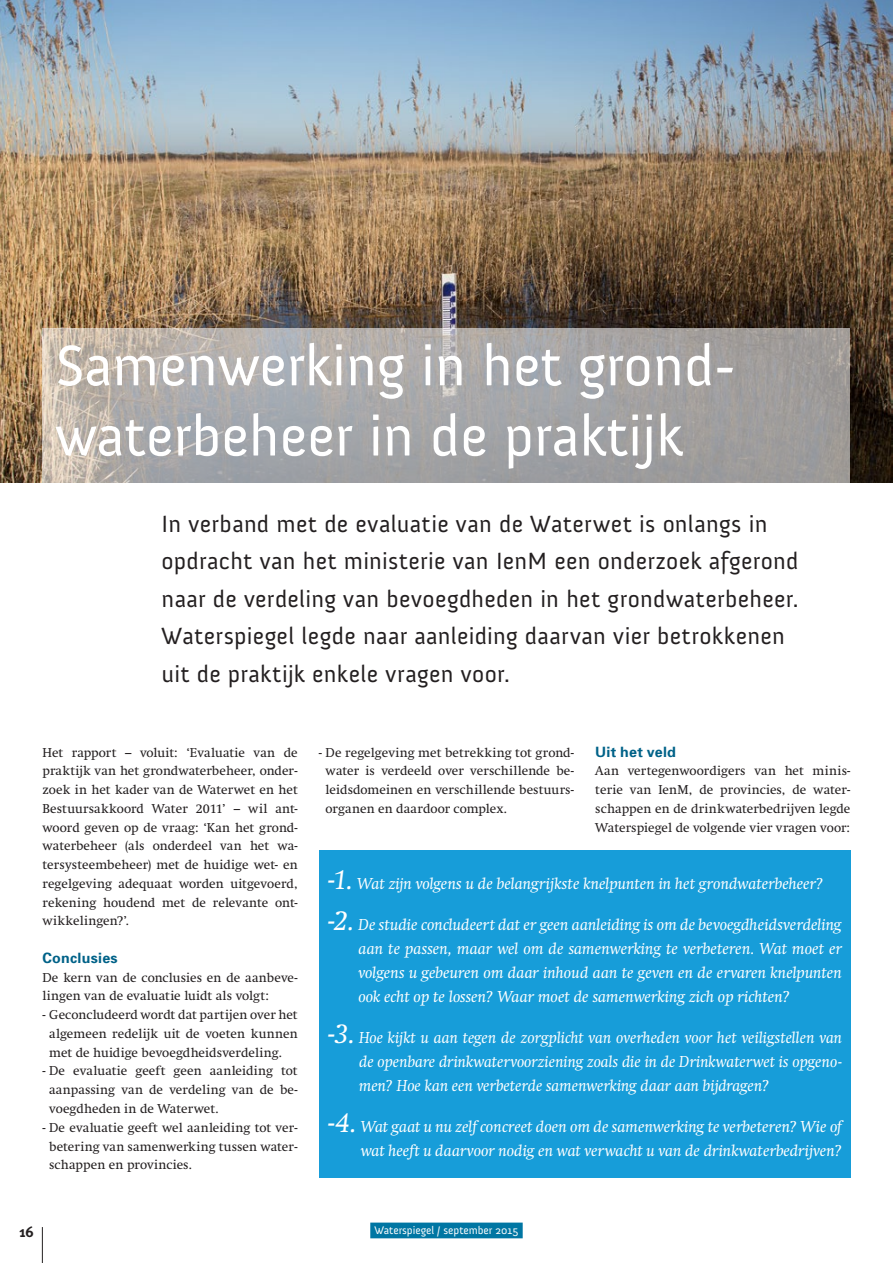
<style>
.page{position:relative;width:893px;height:1263px;background:#fff}
.page>*{position:absolute;margin:0;border:0;box-sizing:border-box;transform-origin:0 0}
.t1{font:58.5px/70.2px "Anivers";color:#fff}
.t2{font:24px/37.5px "Anivers";letter-spacing:.015em;color:#231f20}
.t3{font:italic 15.75px/24px "Swift";letter-spacing:.005em;color:#fff;text-align:justify}
.t4{font:700 15px "Meta Plus";color:#231f20}
.t5{font:700 14.25px "Univers";letter-spacing:.015em;color:#006288}
.t6{font:12.75px/18.8px "Swift";letter-spacing:.005em;color:#231f20;text-align:justify}
.t7{font:11.25px "Anivers";color:#fff}
.s1{font-size:27.75px}
</style>
<div class="page">
<hr style="left:42px;top:1227px;width:1px;height:36px;background:#231f20">
<div style="left:370px;top:1222px;width:153px;height:16px;background:#0076a3"></div>
<img style="left:0;top:0;width:893px;height:483px">
<svg style="left:43px;top:328px;width:807px;height:155px;background:#a8a6a5"></svg>
<div style="left:319px;top:850px;width:531px;height:328px;background:#179dd9"></div>
<h1 class="t1" style="left:55px;top:331px;width:682px">Samenwerking in het grond&shy;waterbeheer in de praktijk</h1>
<p class="t2" style="left:162px;top:505px;width:639px">In verband met de evaluatie van de Waterwet is onlangs in opdracht van het ministerie van IenM een onderzoek afgerond naar de verdeling van bevoegdheden in het grondwaterbeheer.<br>Waterspiegel legde naar aanleiding daarvan vier betrokkenen uit de praktijk enkele vragen voor.</p>
<p class="t6" style="left:43px;top:743px;width:257px">Het rapport – voluit: ‘Evaluatie van de praktijk van het grondwaterbeheer, onder&shy;zoek in het kader van de Waterwet en het Bestuursakkoord Water 2011’ – wil ant&shy;woord geven op de vraag: ‘Kan het grond&shy;waterbeheer (als onderdeel van het wa&shy;tersysteembeheer) met de huidige wet- en regelgeving adequaat worden uitgevoerd, rekening houdend met de relevante ont&shy;wikkelingen?’.</p>
<p class="t5" style="left:43px;top:949px;width:77px">Conclusies</p>
<p class="t6" style="left:43px;top:968px;width:257px">De kern van de conclusies en de aanbeve&shy;lingen van de evaluatie luidt als volgt:</p>
<p class="t6" style="left:49px;top:1005px;width:250px;text-indent:-7px">- Geconcludeerd wordt dat partijen over het algemeen redelijk uit de voeten kunnen met de huidige bevoegdheidsverdeling.</p>
<p class="t6" style="left:49px;top:1062px;width:250px;text-indent:-7px">- De evaluatie geeft geen aanleiding tot aanpassing van de verdeling van de be&shy;voegdheden in de Waterwet.</p>
<p class="t6" style="left:49px;top:1118px;width:250px;text-indent:-7px">- De evaluatie geeft wel aanleiding tot ver&shy;betering van samenwerking tussen water&shy;schappen en provincies.</p>
<p class="t6" style="left:326px;top:743px;width:250px;text-indent:-7px">- De regelgeving met betrekking tot grond&shy;water is verdeeld over verschillende be&shy;leidsdomeinen en verschillende bestuurs&shy;organen en daardoor complex.</p>
<p class="t5" style="left:595px;top:742px;width:82px">Uit het veld</p>
<p class="t6" style="left:595px;top:762px;width:257px">Aan vertegenwoordigers van het minis&shy;terie van IenM, de provincies, de water&shy;schappen en de drinkwaterbedrijven legde Waterspiegel de volgende vier vragen voor:</p>
<p class="t3" style="left:327px;top:871px;width:497px"><span class="s1">-1.</span> Wat zijn volgens u de belangrijkste knelpunten in het grondwaterbeheer?</p>
<p class="t3" style="left:359px;top:912px;width:485px;text-indent:-31px"><span class="s1">-2.</span> De studie concludeert dat er geen aanleiding is om de bevoegdheidsverdeling aan te passen, maar wel om de samenwerking te verbeteren. Wat moet er volgens u gebeuren om daar inhoud aan te geven en de ervaren knelpunten ook echt op te lossen? Waar moet de samenwerking zich op richten?</p>
<p class="t3" style="left:359px;top:1025px;width:484px;text-indent:-32px"><span class="s1">-3.</span> Hoe kijkt u aan tegen de zorgplicht van overheden voor het veiligstellen van de openbare drinkwatervoorziening zoals die in de Drinkwaterwet is opgeno&shy;men? Hoe kan een verbeterde samenwerking daar aan bijdragen?</p>
<p class="t3" style="left:327px;top:1114px;width:516px;text-align:right"><span class="s1">-4.</span> Wat gaat u nu zelf concreet doen om de samenwerking te verbeteren? Wie of wat heeft u daarvoor nodig en wat verwacht u van de drinkwaterbedrijven?</p>
<p class="t4" style="left:19px;top:1223px;width:16px">16</p>
<p class="t7" style="left:375px;top:1224px;width:145px">Waterspiegel / september 2015</p>
</div>
